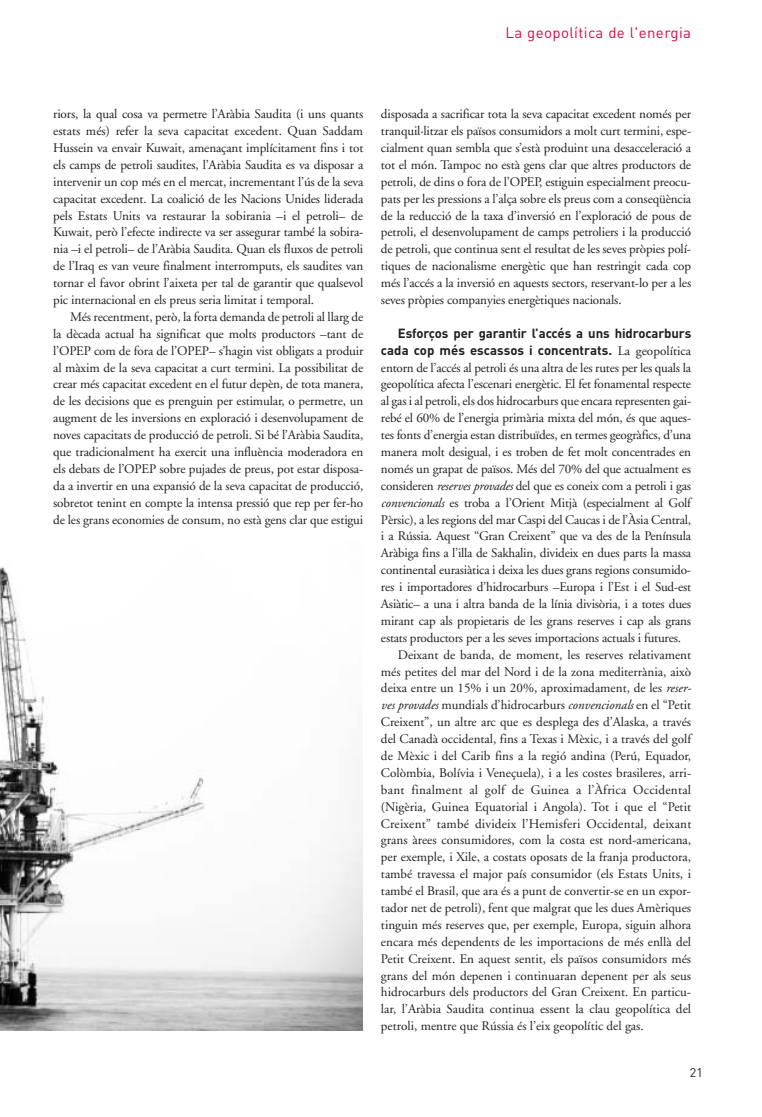
<style>
.page{position:relative;width:762px;height:1117px;background:#fff}
.page>*{position:absolute;margin:0;border:0;box-sizing:border-box;transform-origin:0 0}
.t1{font:15px "DIN";letter-spacing:.025em;color:#d20d44}
.t2{font:13.12px/16.9px "Adobe Garamond";letter-spacing:-.005em;color:#231f20;text-align:justify}
.t3{font:700 13.12px/16.9px "DIN";letter-spacing:-.01em;color:#231f20;text-align:right}
.t4{font:13.12px "Adobe Garamond";letter-spacing:.015em;color:#231f20}
.t5{font:13.12px "Adobe Garamond";letter-spacing:.02em;color:#231f20}
.t6{font:12.5px "DIN";color:#231f20}
.s1{font-family:"Adobe Garamond";font-weight:400}
.s2{font-style:italic}
</style>
<div class="page">
<img style="left:0;top:567px;width:363px;height:463px">
<p class="t1" style="left:505px;top:24px;width:187px">La geopolítica de l'energia</p>
<p class="t2" style="left:53px;top:107px;width:312px">riors, la qual cosa va permetre l’Aràbia Saudita (i uns quants estats més) refer la seva capacitat excedent. Quan Saddam Hussein va envair Kuwait, amenaçant implícitament fins i tot els camps de petroli saudites, l’Aràbia Saudita es va disposar a intervenir un cop més en el mercat, incrementant l’ús de la seva capacitat excedent. La coalició de les Nacions Unides liderada pels Estats Units va restaurar la sobirania –i el petroli– de Kuwait, però l’efecte indirecte va ser assegurar també la sobira&shy;nia –i el petroli– de l’Aràbia Saudita. Quan els fluxos de petroli de l’Iraq es van veure finalment interromputs, els saudites van tornar el favor obrint l’aixeta per tal de garantir que qualsevol pic internacional en els preus seria limitat i temporal.</p>
<p class="t2" style="left:53px;top:309px;width:312px;text-indent:17px">Més recentment, però, la forta demanda de petroli al llarg de la dècada actual ha significat que molts productors –tant de l’OPEP com de fora de l’OPEP– s’hagin vist obligats a produir al màxim de la seva capacitat a curt termini. La possibilitat de crear més capacitat excedent en el futur depèn, de tota manera, de les decisions que es prenguin per estimular, o permetre, un augment de les inversions en exploració i desenvolupament de noves capacitats de producció de petroli. Si bé l’Aràbia Saudita, que tradicionalment ha exercit una influència moderadora en els debats de l’OPEP sobre pujades de preus, pot estar disposa&shy;da a invertir en una expansió de la seva capacitat de producció, sobretot tenint en compte la intensa pressió que rep per fer-ho de les grans economies de consum, no està gens clar que estigui</p>
<p class="t2" style="left:381px;top:107px;width:312px">disposada a sacrificar tota la seva capacitat excedent només per tranquil·litzar els països consumidors a molt curt termini, espe&shy;cialment quan sembla que s’està produint una desacceleració a tot el món. Tampoc no està gens clar que altres productors de petroli, de dins o fora de l’OPEP, estiguin especialment preocu&shy;pats per les pressions a l’alça sobre els preus com a conseqüència de la reducció de la taxa d’inversió en l’exploració de pous de petroli, el desenvolupament de camps petroliers i la producció de petroli, que continua sent el resultat de les seves pròpies polí&shy;tiques de nacionalisme energètic que han restringit cada cop més l’accés a la inversió en aquests sectors, reservant-lo per a les seves pròpies companyies energètiques nacionals.</p>
<p class="t3" style="left:381px;top:325px;width:312px">Esforços per garantir l’accés a uns hidrocarburs cada cop més escassos i concentrats. <span class="s1">La geopolítica</span></p>
<p class="t2" style="left:381px;top:360px;width:312px">entorn de l’accés al petroli és una altra de les rutes per les quals la</p>
<p class="t2" style="left:381px;top:377px;width:312px">geopolítica afecta l’escenari energètic. El fet fonamental respecte</p>
<p class="t2" style="left:381px;top:394px;width:312px">al gas i al petroli, els dos hidrocarburs que encara representen gai-</p>
<p class="t2" style="left:381px;top:410px;width:312px">rebé el 60% de l’energia primària mixta del món, és que aques-</p>
<p class="t2" style="left:381px;top:427px;width:312px">tes fonts d’energia estan distribuïdes, en termes geogràfics, d’una</p>
<p class="t2" style="left:381px;top:444px;width:312px">manera molt desigual, i es troben de fet molt concentrades en</p>
<p class="t2" style="left:381px;top:461px;width:312px">només un grapat de països. Més del 70% del que actualment es</p>
<p class="t2" style="left:381px;top:478px;width:312px">consideren <span class="s2">reserves provades</span> del que es coneix com a petroli i gas</p>
<p class="t2" style="left:381px;top:495px;width:312px"><span class="s2">convencionals</span> es troba a l’Orient Mitjà (especialment al Golf</p>
<p class="t2" style="left:381px;top:512px;width:312px">Pèrsic), a les regions del mar Caspi del Caucas i de l’Àsia Central,</p>
<p class="t2" style="left:381px;top:529px;width:312px">i a Rússia. Aquest “Gran Creixent” que va des de la Península</p>
<p class="t2" style="left:381px;top:545px;width:312px">Aràbiga fins a l’illa de Sakhalin, divideix en dues parts la massa</p>
<p class="t2" style="left:381px;top:562px;width:312px">continental eurasiàtica i deixa les dues grans regions consumido-</p>
<p class="t2" style="left:381px;top:579px;width:312px">res i importadores d’hidrocarburs –Europa i l’Est i el Sud-est</p>
<p class="t2" style="left:381px;top:596px;width:312px">Asiàtic– a una i altra banda de la línia divisòria, i a totes dues</p>
<p class="t2" style="left:381px;top:613px;width:312px">mirant cap als propietaris de les grans reserves i cap als grans</p>
<p class="t2" style="left:381px;top:630px;width:301px">estats productors per a les seves importacions actuals i futures.</p>
<p class="t2" style="left:398px;top:647px;width:295px">Deixant de banda, de moment, les reserves relativament</p>
<p class="t2" style="left:381px;top:664px;width:312px">més petites del mar del Nord i de la zona mediterrània, això</p>
<p class="t2" style="left:381px;top:680px;width:312px">deixa entre un 15% i un 20%, aproximadament, de les <span class="s2">reser-</span></p>
<p class="t2" style="left:381px;top:697px;width:312px"><span class="s2">ves provades</span> mundials d’hidrocarburs <span class="s2">convencionals</span> en el “Petit</p>
<p class="t2" style="left:381px;top:714px;width:312px">Creixent”, un altre arc que es desplega des d’Alaska, a través</p>
<p class="t2" style="left:381px;top:731px;width:312px">del Canadà occidental, fins a Texas i Mèxic, i a través del golf</p>
<p class="t2" style="left:381px;top:748px;width:312px">de Mèxic i del Carib fins a la regió andina (Perú, Equador,</p>
<p class="t2" style="left:381px;top:765px;width:312px">Colòmbia, Bolívia i Veneçuela), i a les costes brasileres, arri-</p>
<p class="t5" style="left:381px;top:784px;width:312px">bant finalment al golf de Guinea a l’Àfrica Occidental</p>
<p class="t2" style="left:381px;top:799px;width:312px">(Nigèria, Guinea Equatorial i Angola). Tot i que el “Petit</p>
<p class="t4" style="left:381px;top:817px;width:312px">Creixent” també divideix l’Hemisferi Occidental, deixant</p>
<p class="t2" style="left:381px;top:832px;width:312px">grans àrees consumidores, com la costa est nord-americana,</p>
<p class="t2" style="left:381px;top:849px;width:312px">per exemple, i Xile, a costats oposats de la franja productora,</p>
<p class="t2" style="left:381px;top:866px;width:312px">també travessa el major país consumidor (els Estats Units, i</p>
<p class="t2" style="left:381px;top:883px;width:312px">també el Brasil, que ara és a punt de convertir-se en un expor-</p>
<p class="t2" style="left:381px;top:900px;width:312px">tador net de petroli), fent que malgrat que les dues Amèriques</p>
<p class="t2" style="left:381px;top:917px;width:312px">tinguin més reserves que, per exemple, Europa, siguin alhora</p>
<p class="t2" style="left:381px;top:934px;width:312px">encara més dependents de les importacions de més enllà del</p>
<p class="t2" style="left:381px;top:950px;width:312px">Petit Creixent. En aquest sentit, els països consumidors més</p>
<p class="t2" style="left:381px;top:967px;width:312px">grans del món depenen i continuaran depenent per als seus</p>
<p class="t2" style="left:381px;top:984px;width:312px">hidrocarburs dels productors del Gran Creixent. En particu-</p>
<p class="t2" style="left:381px;top:1001px;width:312px">lar, l’Aràbia Saudita continua essent la clau geopolítica del</p>
<p class="t2" style="left:381px;top:1018px;width:264px">petroli, mentre que Rússia és l’eix geopolític del gas.</p>
<p class="t6" style="left:690px;top:1064px;width:15px">21</p>
</div>
